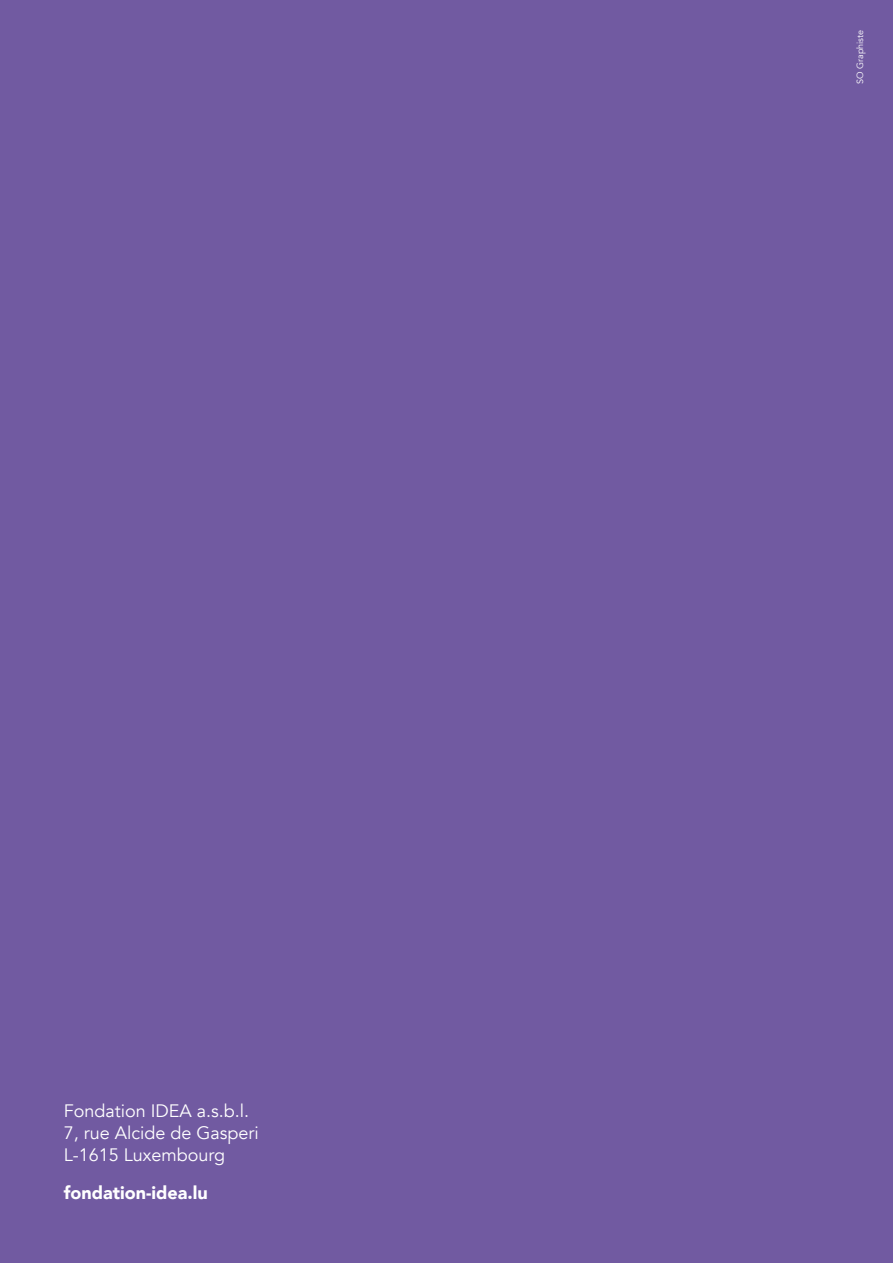
<style>
.page{position:relative;width:893px;height:1263px;background:#715aa1}
.page>*{position:absolute;margin:0;border:0;box-sizing:border-box;transform-origin:0 0}
.t1{font:18px/21.6px "Avenir";color:#fff}
.t2{font:900 18px "Avenir";color:#fff}
.t3{font:9px "Avenir";color:#fff}
</style>
<div class="page">
<p class="t1" style="left:64px;top:1101px;width:197px">Fondation IDEA a.s.b.l.<br>7, rue Alcide de Gasperi<br>L-1615 Luxembourg</p>
<p class="t2" style="left:64px;top:1177px;width:145px">fondation-idea.lu</p>
<p class="t3" style="left:855px;top:84px;width:56px;rotate:-90deg">SO Graphiste</p>
</div>
